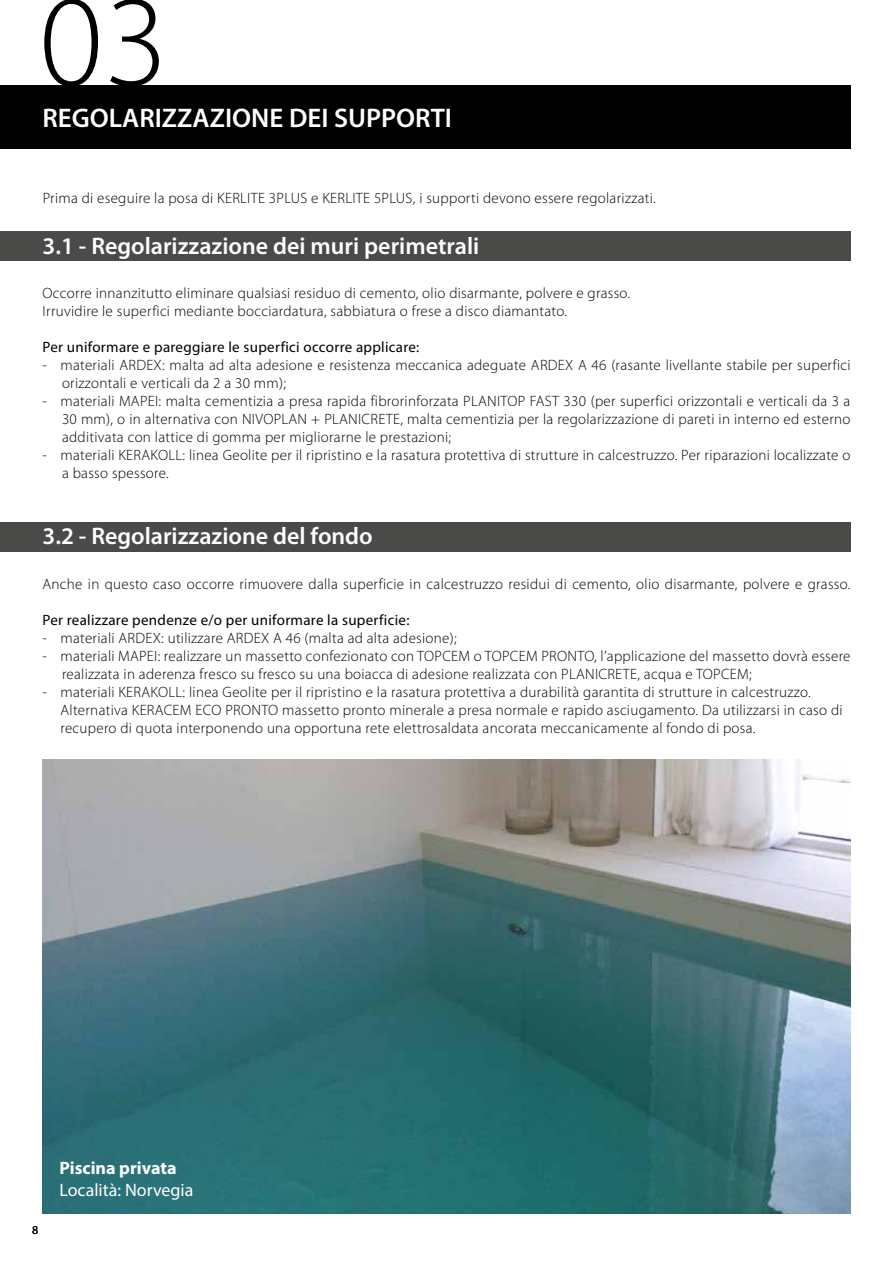
<style>
.page{position:relative;width:893px;height:1263px;background:#fff}
.page>*{position:absolute;margin:0;border:0;box-sizing:border-box;transform-origin:0 0}
.t1{font:300 130.5px "Myriad Pro";color:#000}
.t2{font:600 27px "Myriad Pro";color:#fff}
.t3{font:600 24px "Myriad Pro";color:#fff}
.t4{font:18px "Myriad Pro";color:#fff}
.t5{font:700 18px "Myriad Pro";color:#fff}
.t6{font:300 15px/18px "Myriad Pro";letter-spacing:.02em;color:#000}
.t7{font:15px "Myriad Pro";letter-spacing:.02em;color:#000}
.t8{font:12px "Myriad Pro";color:#000}
</style>
<div class="page">
<div style="left:0;top:85px;width:850px;height:64px;background:#000"></div>
<div style="left:0;top:231px;width:850px;height:30px;background:#4a4a49"></div>
<div style="left:0;top:522px;width:850px;height:29px;background:#4a4a49"></div>
<img style="left:43px;top:759px;width:807px;height:454px">
<h1 class="t1" style="left:39px;top:-37px;width:130px">03</h1>
<h2 class="t2" style="left:43px;top:103px;width:411px">REGOLARIZZAZIONE DEI SUPPORTI</h2>
<p class="t6" style="left:43px;top:188px;width:615px">Prima di eseguire la posa di KERLITE 3PLUS e KERLITE 5PLUS, i supporti devono essere regolarizzati.</p>
<h3 class="t3" style="left:43px;top:232px;width:438px">3.1 - Regolarizzazione dei muri perimetrali</h3>
<p class="t6" style="left:43px;top:284px;width:589px">Occorre innanzitutto eliminare qualsiasi residuo di cemento, olio disarmante, polvere e grasso.<br>Irruvidire le superfici mediante bocciardatura, sabbiatura o frese a disco diamantato.</p>
<p class="t7" style="left:43px;top:338px;width:378px">Per uniformare e pareggiare le superfici occorre applicare:</p>
<p class="t6" style="left:62px;top:356px;width:790px;text-indent:-20px">- materiali ARDEX: malta ad alta adesione e resistenza meccanica adeguate ARDEX A 46 (rasante livellante stabile per superfici orizzontali e verticali da 2 a 30 mm);</p>
<p class="t6" style="left:62px;top:392px;width:790px;text-align:justify;text-indent:-20px">- materiali MAPEI: malta cementizia a presa rapida fibrorinforzata PLANITOP FAST 330 (per superfici orizzontali e verticali da 3 a 30 mm), o in alternativa con NIVOPLAN + PLANICRETE, malta cementizia per la regolarizzazione di pareti in interno ed esterno additivata con lattice di gomma per migliorarne le prestazioni;</p>
<p class="t6" style="left:62px;top:446px;width:790px;text-indent:-20px">- materiali KERAKOLL: linea Geolite per il ripristino e la rasatura protettiva di strutture in calcestruzzo. Per riparazioni localizzate o a basso spessore.</p>
<h3 class="t3" style="left:43px;top:523px;width:332px">3.2 - Regolarizzazione del fondo</h3>
<p class="t6" style="left:43px;top:575px;width:809px">Anche in questo caso occorre rimuovere dalla superficie in calcestruzzo residui di cemento, olio disarmante, polvere e grasso.</p>
<p class="t7" style="left:43px;top:610px;width:368px">Per realizzare pendenze e/o per uniformare la superficie:</p>
<p class="t6" style="left:43px;top:629px;width:416px">- materiali ARDEX: utilizzare ARDEX A 46 (malta ad alta adesione);</p>
<p class="t6" style="left:62px;top:647px;width:790px;text-indent:-20px">- materiali MAPEI: realizzare un massetto confezionato con TOPCEM o TOPCEM PRONTO, l’applicazione del massetto dovrà essere realizzata in aderenza fresco su fresco su una boiacca di adesione realizzata con PLANICRETE, acqua e TOPCEM;</p>
<p class="t6" style="left:61px;top:683px;width:784px;text-indent:-18px">- materiali KERAKOLL: linea Geolite per il ripristino e la rasatura protettiva a durabilità garantita di strutture in calcestruzzo.<br>Alternativa KERACEM ECO PRONTO massetto pronto minerale a presa normale e rapido asciugamento. Da utilizzarsi in caso di recupero di quota interponendo una opportuna rete elettrosaldata ancorata meccanicamente al fondo di posa.</p>
<p class="t8" style="left:32px;top:1222px;width:8px">8</p>
<p class="t5" style="left:60px;top:1156px;width:119px">Piscina privata</p>
<p class="t4" style="left:60px;top:1179px;width:135px">Località: Norvegia</p>
</div>
